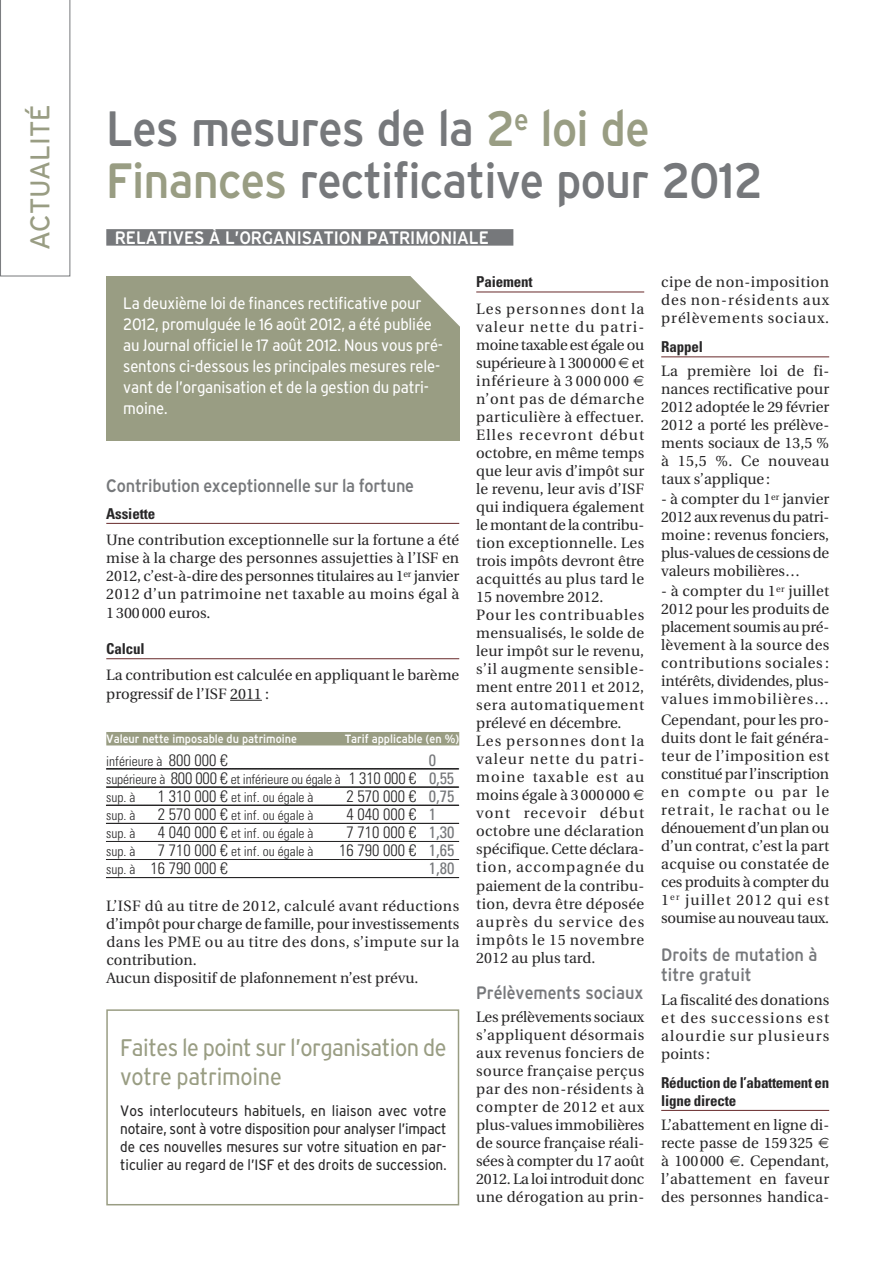
<style>
.page{position:relative;width:893px;height:1263px;background:#fff}
.page>*{position:absolute;margin:0;border:0;box-sizing:border-box;transform-origin:0 0}
.t1{font:700 condensed 49.5px/52.5px "Teleneue";letter-spacing:-.015em;color:#76787b}
.t2{font:500 27px "Teleneue";color:#999d83}
.t3{font:500 condensed 24px/28.5px "Teleneue";letter-spacing:-.02em;color:#999d83}
.t4{font:700 condensed 18px/19.5px "Teleneue";color:#76787b}
.t5{font:700 condensed 18px "Teleneue";color:#fff}
.t6{font:500 condensed 16.5px/21px "Teleneue";letter-spacing:-.01em;color:#fff}
.t7{font:300 condensed 16.5px "Univers";color:#272627}
.t8{font:condensed 16.5px "Univers";color:#76787b}
.t9{font:15px/18px "Utopia";letter-spacing:.01em;color:#272627;text-align:justify}
.t10{font:500 condensed 15px/18px "Teleneue";color:#272627;text-align:justify}
.t11{font:700 condensed 15px/18px "Univers";letter-spacing:-.01em;color:#272627}
.t12{font:300 condensed 13.5px/18.1px "Univers";color:#272627}
.t13{font:700 condensed 12px "Teleneue";color:#fff}
.s1{color:#999d83}
.s2{font-size:16.5px}
.s3{font-weight:400;font-size:16.5px;color:#76787b}
.s4{font-weight:400;color:#76787b}
.s5{color:#fff}
.s6{font-size:13.5px}
</style>
<div class="page">
<div style="left:106px;top:1009px;width:353px;height:196px;border:2px solid #999d83"></div>
<div style="left:106px;top:277px;width:353px;height:164px;background:#999d83"></div>
<svg style="left:405px;top:276px;width:86px;height:56px"></svg>
<div style="left:106px;top:229px;width:407px;height:17px;background:#76787b"></div>
<hr style="left:476px;top:292px;width:168px;height:1px;background:#67292a">
<hr style="left:661px;top:356px;width:168px;height:1px;background:#67292a">
<hr style="left:661px;top:1110px;width:168px;height:1px;background:#67292a">
<hr style="left:106px;top:523px;width:353px;height:1px;background:#67292a">
<hr style="left:106px;top:658px;width:353px;height:1px;background:#67292a">
<hr style="left:230px;top:700px;width:32px;height:1px;background:#272627">
<div style="left:106px;top:732px;width:353px;height:13px;background:#999d83"></div>
<svg style="left:106px;top:769px;width:353px;height:1px"></svg>
<svg style="left:106px;top:787px;width:354px;height:1px"></svg>
<svg style="left:106px;top:805px;width:354px;height:1px"></svg>
<svg style="left:106px;top:823px;width:354px;height:1px"></svg>
<svg style="left:106px;top:841px;width:354px;height:1px"></svg>
<svg style="left:106px;top:859px;width:354px;height:1px"></svg>
<svg style="left:106px;top:877px;width:354px;height:1px"></svg>
<svg style="left:0;top:0;width:70px;height:276px"></svg>
<h2 class="t2" style="left:24px;top:250px;width:147px;rotate:-90deg">ACTUALITÉ</h2>
<h1 class="t1" style="left:106px;top:103px;width:657px">Les mesures de la <span class="s1">2</span><sup>e</sup> <span class="s1">loi de<br>Finances</span> rectificative pour 2012</h1>
<p class="t5" style="left:115px;top:227px;width:375px">RELATIVES À L’ORGANISATION PATRIMONIALE</p>
<p class="t11" style="left:476px;top:274px;width:58px">Paiement</p>
<p class="t9" style="left:476px;top:301px;width:169px;text-align:left">Les personnes dont la valeur nette du patri&shy;moine taxable est égale ou supérieure à 1300000 et inférieure à 3 000 000 n’ont pas de démarche particulière à effectuer.<br>Elles recevront début octobre, en même temps que leur avis d’impôt sur le revenu, leur avis d’ISF qui indiquera également le montant de la contribu&shy;tion exceptionnelle. Les trois impôts devront être acquittés au plus tard le<br>15 novembre 2012.<br>Pour les contribuables mensualisés, le solde de leur impôt sur le revenu, s’il augmente sensible&shy;ment entre 2011 et 2012, sera automatiquement prélevé en décembre.<br>Les personnes dont la valeur nette du patri&shy;moine taxable est au moins égale à 3000000 vont recevoir début octobre une déclaration spécifique. Cette déclara&shy;tion, accompagnée du paiement de la contribu&shy;tion, devra être déposée auprès du service des impôts le 15 novembre<br>2012 au plus tard.</p>
<p class="t4" style="left:476px;top:983px;width:169px">Prélèvements sociaux</p>
<p class="t9" style="left:476px;top:1009px;width:169px">Les prélèvements sociaux s’appliquent désormais aux revenus fonciers de source française perçus par des non-résidents à compter de 2012 et aux plus-values immobilières de source française réali&shy;sées à compter du 17 août 2012. La loi introduit donc une dérogation au prin-</p>
<p class="t6" style="left:123px;top:293px;width:321px">La deuxième loi de finances rectificative pour 2012, promulguée le 16 août 2012, a été publiée au Journal officiel le 17 août 2012. Nous vous pré&shy;sentons ci-dessous les principales mesures rele&shy;vant de l’organisation et de la gestion du patri&shy;moine.</p>
<p class="t4" style="left:106px;top:476px;width:309px">Contribution exceptionnelle sur la fortune</p>
<p class="t11" style="left:106px;top:505px;width:50px">Assiette</p>
<p class="t9" style="left:106px;top:532px;width:354px">Une contribution exceptionnelle sur la fortune a été mise à la charge des personnes assujetties à l’ISF en 2012, c’est-à-dire des personnes titulaires au 1<sup>er</sup> janvier 2012 d’un patrimoine net taxable au moins égal à 1300000 euros.</p>
<p class="t11" style="left:106px;top:641px;width:40px">Calcul</p>
<p class="t9" style="left:106px;top:667px;width:354px">La contribution est calculée en appliquant le barème progressif de l’ISF 2011 :</p>
<p class="t13" style="left:106px;top:732px;width:192px">Valeur nette imposable du patrimoine</p>
<p class="t13" style="left:345px;top:732px;width:116px">Tarif applicable (en %)</p>
<p class="t12" style="left:106px;top:753px;width:349px">inférieure à <span class="s2">800 000 €<br></span>supérieure à <span class="s2">800 000 €</span> et inférieure ou égale à <span class="s2">1 310 000 €</span> <span class="s3">0,55 </span>sup. à</p>
<p class="t12" style="left:158px;top:789px;width:157px"><span class="s2">1 310 000 €</span> et inf. ou égale à</p>
<p class="t7" style="left:347px;top:790px;width:109px">2 570 000 € <span class="s4">0,75</span></p>
<p class="t12" style="left:106px;top:807px;width:31px">sup. à</p>
<p class="t12" style="left:158px;top:807px;width:157px"><span class="s2">2 570 000 €</span> et inf. ou égale à</p>
<p class="t7" style="left:347px;top:808px;width:109px">4 040 000 € <span class="s4">1</span><span class="s5">,00</span></p>
<p class="t12" style="left:106px;top:825px;width:31px">sup. à</p>
<p class="t12" style="left:158px;top:825px;width:157px"><span class="s2">4 040 000 €</span> et inf. ou égale à</p>
<p class="t7" style="left:347px;top:826px;width:109px">7 710 000 € <span class="s4">1,30</span></p>
<p class="t12" style="left:106px;top:844px;width:31px">sup. à</p>
<p class="t12" style="left:158px;top:844px;width:157px"><span class="s2">7 710 000 €</span> et inf. ou égale à</p>
<p class="t7" style="left:339px;top:844px;width:117px">16 790 000 € <span class="s4">1,65</span></p>
<p class="t7" style="left:106px;top:862px;width:123px"><span class="s6">sup. à</span> 16 790 000 €</p>
<p class="t8" style="left:429px;top:862px;width:27px">1,80</p>
<p class="t9" style="left:106px;top:898px;width:354px;text-align:left">L’ISF dû au titre de 2012, calculé avant réductions d’impôt pour charge de famille, pour investissements dans les PME ou au titre des dons, s’impute sur la contribution.<br>Aucun dispositif de plafonnement n’est prévu.</p>
<h3 class="t3" style="left:120px;top:1034px;width:328px">Faites le point sur l’organisation de votre patrimoine</h3>
<p class="t10" style="left:120px;top:1101px;width:328px">Vos interlocuteurs habituels, en liaison avec votre notaire, sont à votre disposition pour analyser l’impact de ces nouvelles mesures sur votre situation en par&shy;ticulier au regard de l’ISF et des droits de succession.</p>
<p class="t9" style="left:661px;top:275px;width:169px">cipe de non-imposition des non-résidents aux prélèvements sociaux.</p>
<p class="t11" style="left:661px;top:339px;width:43px">Rappel</p>
<p class="t9" style="left:661px;top:363px;width:169px">La première loi de fi&shy;nances rectificative pour 2012 adoptée le 29 février 2012 a porté les prélève&shy;ments sociaux de 13,5 % à 15,5 %. Ce nouveau taux s’applique:</p>
<p class="t9" style="left:661px;top:491px;width:169px">- à compter du 1<sup>er</sup> janvier 2012 aux revenus du patri&shy;moine: revenus fonciers, plus-values de cessions de valeurs mobilières…</p>
<p class="t9" style="left:661px;top:584px;width:169px">- à compter du 1<sup>er</sup> juillet 2012 pour les produits de placement soumis au pré&shy;lèvement à la source des contributions sociales : intérêts, dividendes, plus&shy;values immobilières…</p>
<p class="t9" style="left:661px;top:712px;width:169px">Cependant, pour les pro&shy;duits dont le fait généra&shy;teur de l’imposition est constitué par l’inscription en compte ou par le retrait, le rachat ou le dénouement d’un plan ou d’un contrat, c’est la part acquise ou constatée de ces produits à compter du 1<sup>er</sup> juillet 2012 qui est soumise au nouveau taux.</p>
<p class="t4" style="left:661px;top:945px;width:158px">Droits de mutation à titre gratuit</p>
<p class="t9" style="left:661px;top:992px;width:169px">La fiscalité des donations et des successions est alourdie sur plusieurs points :</p>
<p class="t11" style="left:661px;top:1074px;width:169px">Réduction de l’abattement en ligne directe</p>
<p class="t9" style="left:661px;top:1117px;width:169px;text-align:left">L’abattement en ligne di&shy;recte passe de 159325<br>à 100000 . Cependant, l’abattement en faveur des personnes handica-</p>
</div>
